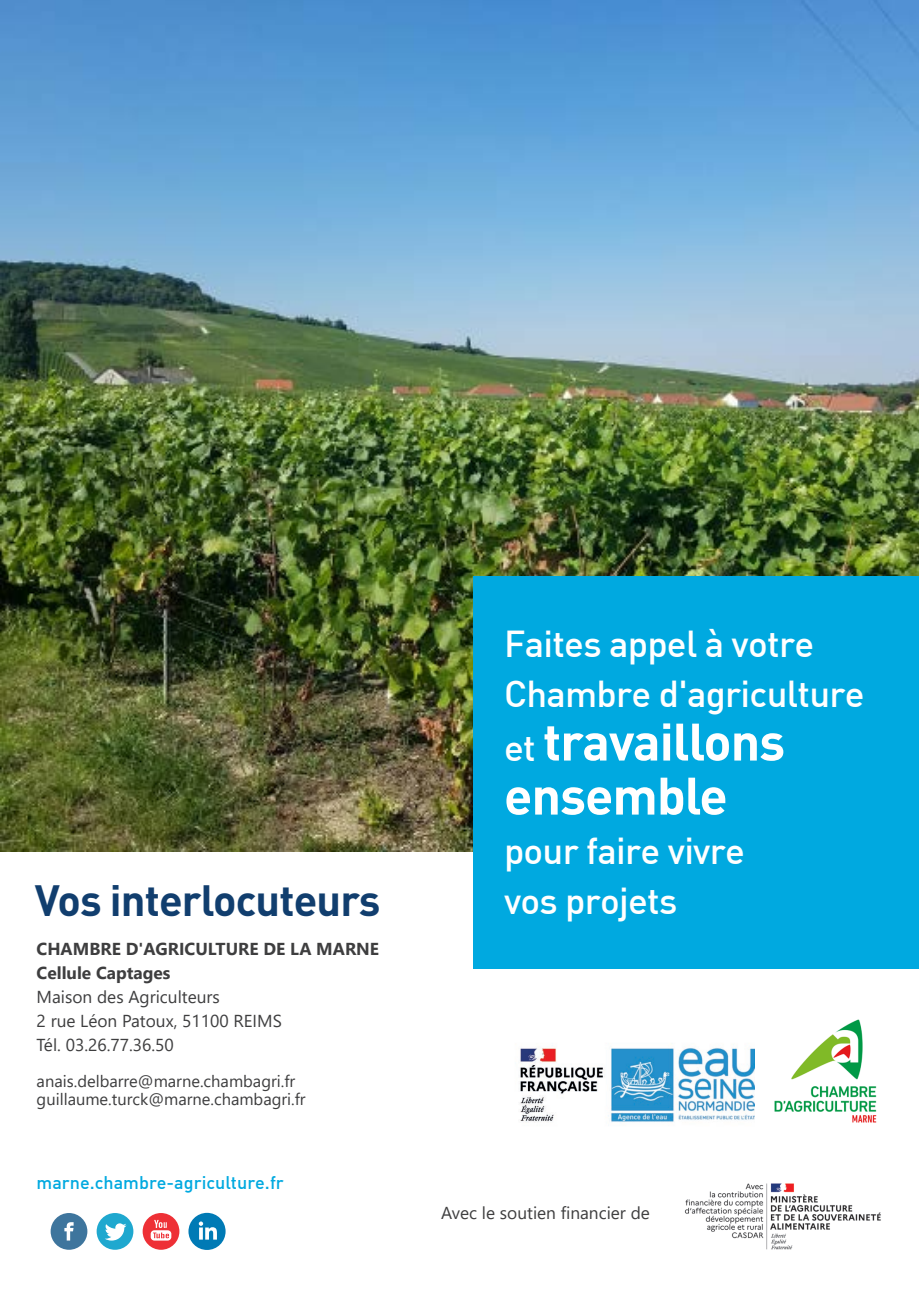
<style>
.page{position:relative;width:919px;height:1289px;background:#fff}
.page>*{position:absolute;margin:0;border:0;box-sizing:border-box;transform-origin:0 0}
.t1{font:700 51.9px "DIN";letter-spacing:-.02em;color:#fff}
.t2{font:700 43.2px "DIN";letter-spacing:-.02em;color:#113e6e}
.t3{font:500 36.75px/49.7px "DIN";letter-spacing:-.02em;color:#fff}
.t4{font:500 18px "DIN";color:#00a9e0}
.t5{font:17.25px "Segoe UI";color:#3e3e3f}
.t6{font:700 17.25px "Segoe UI";color:#3e3e3f}
.t7{font:16.5px "Segoe UI";color:#3e3e3f}
.s1{font-weight:500;font-size:36.75px}
</style>
<div class="page">
<img style="left:0;top:0;width:918px;height:851px">
<div style="left:473px;top:576px;width:445px;height:392px;background:#00a9e0"></div>
<div style="left:143px;top:1212px;width:36px;height:37px;background:#ee3036;border-radius:50%"></div>
<svg style="left:151px;top:1219px;width:20px;height:21px"></svg>
<div style="left:97px;top:1212px;width:36px;height:37px;background:#1fa8cf;border-radius:50%"></div>
<svg style="left:105px;top:1223px;width:21px;height:17px"></svg>
<div style="left:51px;top:1212px;width:36px;height:37px;background:#3e759d;border-radius:50%"></div>
<svg style="left:64px;top:1222px;width:10px;height:18px"></svg>
<img style="left:684px;top:1183px;width:197px;height:67px">
<img style="left:520px;top:1045px;width:234px;height:78px">
<img style="left:774px;top:1019px;width:103px;height:104px">
<div style="left:188px;top:1212px;width:37px;height:37px;background:#007ab5;border-radius:50%"></div>
<svg style="left:199px;top:1221px;width:18px;height:18px"></svg>
<p class="t2" style="left:35px;top:872px;width:347px">Vos interlocuteurs</p>
<p class="t6" style="left:37px;top:932px;width:344px">CHAMBRE D'AGRICULTURE DE LA MARNE</p>
<p class="t6" style="left:37px;top:956px;width:135px">Cellule Captages</p>
<p class="t5" style="left:37px;top:980px;width:185px">Maison des Agriculteurs</p>
<p class="t5" style="left:37px;top:1004px;width:247px">2 rue Léon Patoux, 51100 REIMS</p>
<p class="t5" style="left:37px;top:1028px;width:139px">Tél. 03.26.77.36.50</p>
<p class="t7" style="left:37px;top:1065px;width:260px">anais.delbarre@marne.chambagri.fr</p>
<p class="t7" style="left:37px;top:1083px;width:270px">guillaume.turck@marne.chambagri.fr</p>
<p class="t4" style="left:37px;top:1170px;width:249px">marne.chambre-agriculture.fr</p>
<p class="t3" style="left:504px;top:617px;width:362px">Faites appel à votre<br>Chambre d'agriculture</p>
<p class="t1" style="left:504px;top:707px;width:283px"><span class="s1">et</span> travaillons</p>
<p class="t1" style="left:504px;top:761px;width:225px">ensemble</p>
<p class="t3" style="left:504px;top:825px;width:242px">pour faire vivre</p>
<p class="t3" style="left:504px;top:874px;width:175px">vos projets</p>
<p class="t5" style="left:441px;top:1196px;width:210px">Avec le soutien financier de</p>
</div>
